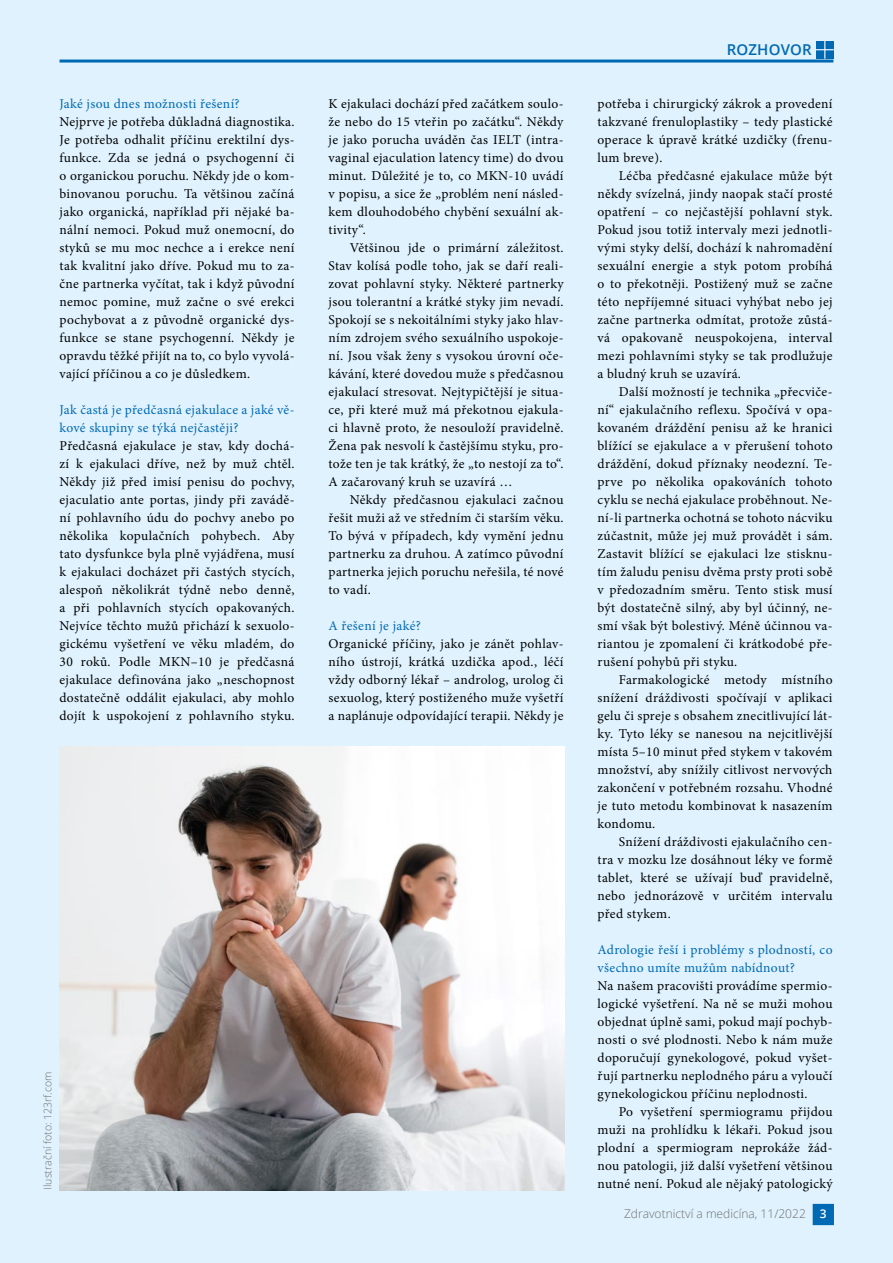
<style>
.page{position:relative;width:893px;height:1263px;background:#dff2fd}
.page>*{position:absolute;margin:0;border:0;box-sizing:border-box;transform-origin:0 0}
.t1{font:600 15px "Open Sans";letter-spacing:.01em;color:#0069b4}
.t2{font:13.5px/18px "Minion Pro";letter-spacing:.025em;color:#000;text-align:justify}
.t3{font:13.5px/18px "Minion Pro";letter-spacing:.025em;color:#0069b4}
.t4{font:300 12px "Open Sans";color:#706f6f}
.t5{font:300 10.5px "Open Sans";color:#706f6f}
.s1{font-weight:600;color:#fff}
</style>
<div class="page">
<div style="left:813px;top:1204px;width:21px;height:21px;background:#0069b4"></div>
<hr style="left:60px;top:60px;width:773px;height:3px;background:#0069b4">
<svg style="left:816px;top:41px;width:18px;height:18px"></svg>
<img style="left:60px;top:746px;width:504px;height:445px">
<p class="t3" style="left:60px;top:95px;width:182px">Jaké jsou dnes možnosti řešení?</p>
<p class="t2" style="left:60px;top:113px;width:236px">Nejprve je potřeba důkladná diagnostika.<br>Je potřeba odhalit příčinu erektilní dys&shy;funkce. Zda se jedná o psychogenní či o organickou poruchu. Někdy jde o kom&shy;binovanou poruchu. Ta většinou začíná jako organická, například při nějaké ba&shy;nální nemoci. Pokud muž onemocní, do styků se mu moc nechce a i erekce není tak kvalitní jako dříve. Pokud mu to za&shy;čne partnerka vyčítat, tak i když původní nemoc pomine, muž začne o své erekci pochybovat a z původně organické dys&shy;funkce se stane psychogenní. Někdy je opravdu těžké přijít na to, co bylo vyvolá&shy;vající příčinou a co je důsledkem.</p>
<p class="t3" style="left:60px;top:401px;width:236px">Jak častá je předčasná ejakulace a jaké vě&shy;kové skupiny se týká nejčastěji?</p>
<p class="t2" style="left:60px;top:437px;width:236px">Předčasná ejakulace je stav, kdy dochá&shy;zí k ejakulaci dříve, než by muž chtěl.<br>Někdy již před imisí penisu do pochvy, ejaculatio ante portas, jindy při zavádě&shy;ní pohlavního údu do pochvy anebo po několika kopulačních pohybech. Aby tato dysfunkce byla plně vyjádřena, musí k ejakulaci docházet při častých stycích, alespoň několikrát týdně nebo denně, a při pohlavních stycích opakovaných.<br>Nejvíce těchto mužů přichází k sexuolo&shy;gickému vyšetření ve věku mladém, do 30 roků. Podle MKN–10 je předčasná ejakulace definována jako „neschopnost dostatečně oddálit ejakulaci, aby mohlo dojít k uspokojení z pohlavního styku.</p>
<p class="t5" style="left:41px;top:1189px;width:119px;rotate:-90deg">Ilustrační foto: 123rf.com</p>
<p class="t2" style="left:329px;top:95px;width:236px">K ejakulaci dochází před začátkem soulo&shy;že nebo do 15 vteřin po začátku“. Někdy je jako porucha uváděn čas IELT (intra&shy;vaginal ejaculation latency time) do dvou minut. Důležité je to, co MKN-10 uvádí v popisu, a sice že „problém není násled&shy;kem dlouhodobého chybění sexuální ak&shy;tivity“.</p>
<p class="t2" style="left:329px;top:239px;width:236px;text-indent:21px">Většinou jde o primární záležitost.<br>Stav kolísá podle toho, jak se daří reali&shy;zovat pohlavní styky. Některé partnerky jsou tolerantní a krátké styky jim nevadí.<br>Spokojí se s nekoitálními styky jako hlav&shy;ním zdrojem svého sexuálního uspokoje&shy;ní. Jsou však ženy s vysokou úrovní oče&shy;kávání, které dovedou muže s předčasnou ejakulací stresovat. Nejtypičtější je situa&shy;ce, při které muž má překotnou ejakula&shy;ci hlavně proto, že nesouloží pravidelně.<br>Žena pak nesvolí k častějšímu styku, pro&shy;tože ten je tak krátký, že „to nestojí za to“.<br>A začarovaný kruh se uzavírá …</p>
<p class="t2" style="left:329px;top:491px;width:236px;text-indent:21px">Někdy předčasnou ejakulaci začnou řešit muži až ve středním či starším věku.<br>To bývá v případech, kdy vymění jednu partnerku za druhou. A zatímco původní partnerka jejich poruchu neřešila, té nové to vadí.</p>
<p class="t3" style="left:329px;top:617px;width:94px">A řešení je jaké?</p>
<p class="t2" style="left:329px;top:634px;width:236px">Organické příčiny, jako je zánět pohlav&shy;ního ústrojí, krátká uzdička apod., léčí vždy odborný lékař – androlog, urolog či sexuolog, který postiženého muže vyšetří a naplánuje odpovídající terapii. Někdy je</p>
<p class="t1" style="left:727px;top:40px;width:86px">ROZHOVOR</p>
<p class="t2" style="left:598px;top:94px;width:236px">potřeba i chirurgický zákrok a provedení takzvané frenuloplastiky – tedy plastické operace k úpravě krátké uzdičky (frenu&shy;lum breve).</p>
<p class="t2" style="left:598px;top:166px;width:236px;text-indent:21px">Léčba předčasné ejakulace může být někdy svízelná, jindy naopak stačí prosté opatření – co nejčastější pohlavní styk.<br>Pokud jsou totiž intervaly mezi jednotli&shy;vými styky delší, dochází k nahromadění sexuální energie a styk potom probíhá o to překotněji. Postižený muž se začne této nepříjemné situaci vyhýbat nebo jej začne partnerka odmítat, protože zůstá&shy;vá opakovaně neuspokojena, interval mezi pohlavními styky se tak prodlužuje a bludný kruh se uzavírá.</p>
<p class="t2" style="left:598px;top:382px;width:237px;text-indent:21px">Další možností je technika „přecviče&shy;ní“ ejakulačního reflexu. Spočívá v opa&shy;kovaném dráždění penisu až ke hranici blížící se ejakulace a v přerušení tohoto dráždění, dokud příznaky neodezní. Te&shy;prve po několika opakováních tohoto cyklu se nechá ejakulace proběhnout. Ne&shy;ní-li partnerka ochotná se tohoto nácviku zúčastnit, může jej muž provádět i sám.<br>Zastavit blížící se ejakulaci lze stisknu&shy;tím žaludu penisu dvěma prsty proti sobě v předozadním směru. Tento stisk musí být dostatečně silný, aby byl účinný, ne&shy;smí však být bolestivý. Méně účinnou va&shy;riantou je zpomalení či krátkodobé pře&shy;rušení pohybů při styku.</p>
<p class="t2" style="left:598px;top:670px;width:236px;text-indent:21px">Farmakologické metody místního snížení dráždivosti spočívají v aplikaci gelu či spreje s obsahem znecitlivující lát&shy;ky. Tyto léky se nanesou na nejcitlivější místa 5–10 minut před stykem v takovém množství, aby snížily citlivost nervových zakončení v potřebném rozsahu. Vhodné je tuto metodu kombinovat k nasazením kondomu.</p>
<p class="t2" style="left:598px;top:832px;width:236px;text-indent:21px">Snížení dráždivosti ejakulačního cen&shy;tra v mozku lze dosáhnout léky ve formě tablet, které se užívají buď pravidelně, nebo jednorázově v určitém intervalu před stykem.</p>
<p class="t3" style="left:598px;top:940px;width:236px">Adrologie řeší i problémy s plodností, co všechno umíte mužům nabídnout?</p>
<p class="t2" style="left:598px;top:976px;width:236px">Na našem pracovišti provádíme spermio&shy;logické vyšetření. Na ně se muži mohou objednat úplně sami, pokud mají pochyb&shy;nosti o své plodnosti. Nebo k nám muže doporučují gynekologové, pokud vyšet&shy;řují partnerku neplodného páru a vyloučí gynekologickou příčinu neplodnosti.</p>
<p class="t2" style="left:598px;top:1102px;width:236px;text-indent:21px">Po vyšetření spermiogramu přijdou muži na prohlídku k lékaři. Pokud jsou plodní a spermiogram neprokáže žád&shy;nou patologii, již další vyšetření většinou nutné není. Pokud ale nějaký patologický</p>
<p class="t4" style="left:624px;top:1205px;width:204px">Zdravotnictví a medicína, 11/2022 <span class="s1">3</span></p>
</div>
